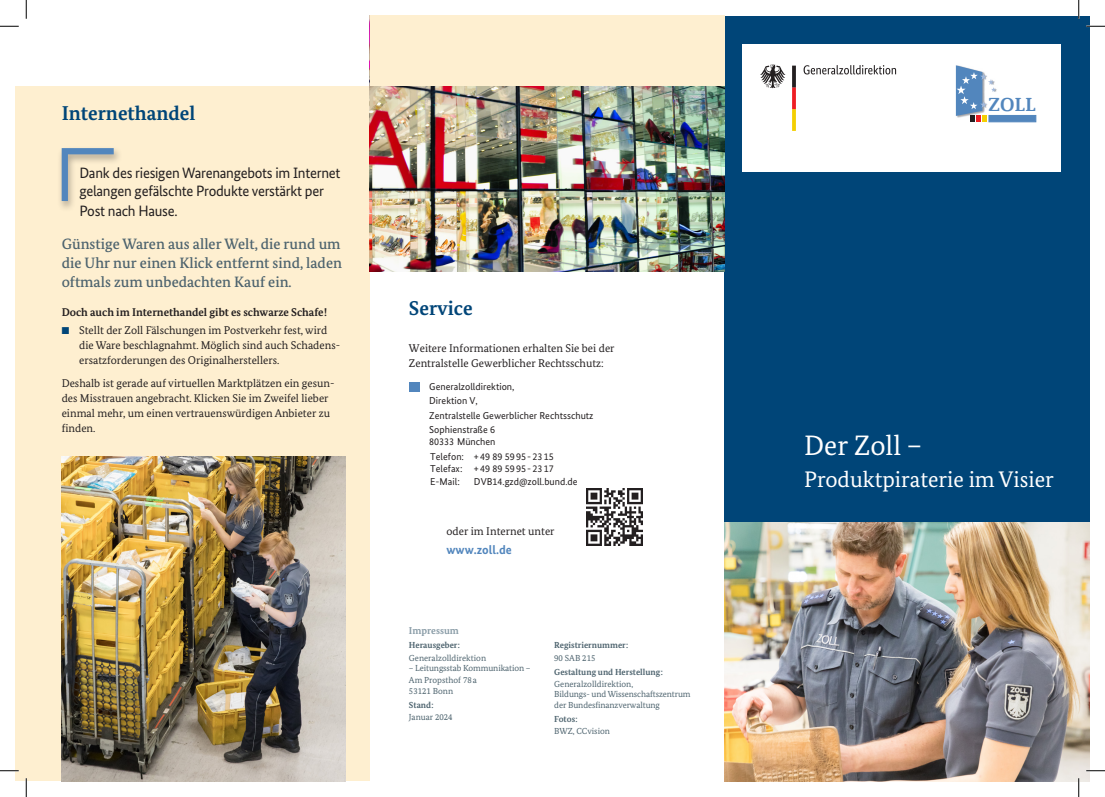
<style>
.page{position:relative;width:1105px;height:797px;background:#fff}
.page>*{position:absolute;margin:0;border:0;box-sizing:border-box;transform-origin:0 0}
.t1{font:28.12px "Bundes Serif";color:#fff}
.t2{font:22.5px "Bundes Serif";color:#fff}
.t3{font:700 20px "Bundes Serif";color:#004578}
.t4{font:600 19.62px "Demos EF";color:#5286bd}
.t5{font:500 15px/18.8px "Bundes Serif";color:#4d636e;text-align:justify}
.t6{font:15px/19.4px "Bundes Sans";letter-spacing:-.02em;color:#231f20}
.t7{font:700 12.5px "Bundes Sans";color:#5286bd}
.t8{font:11.25px/15px "Bundes Serif";color:#231f20}
.t9{font:700 11.25px "Bundes Serif";color:#231f20}
.t10{font:10px/14.2px "Bundes Sans";color:#231f20}
.t11{font:700 10px "Bundes Serif";color:#889ba6}
.t12{font:8.75px/10.5px "Bundes Serif";letter-spacing:-.01em;color:#4d636e}
.t13{font:700 8.75px "Bundes Serif";color:#4d636e}
.s1{color:#004578}
</style>
<div class="page">
<div style="left:16px;top:86px;width:354px;height:695px;background:#feefd0"></div>
<div style="left:724px;top:16px;width:365px;height:506px;background:#004578"></div>
<img style="left:370px;top:86px;width:354px;height:186px">
<div style="left:370px;top:16px;width:354px;height:70px;background:#feefd0"></div>
<img style="left:724px;top:522px;width:365px;height:259px">
<img style="left:62px;top:456px;width:283px;height:325px">
<div style="left:409px;top:382px;width:11px;height:10px;background:#5286bd"></div>
<div style="left:57px;top:146px;width:66px;height:67px;background:#231f20;opacity:.35"></div>
<svg style="left:62px;top:148px;width:52px;height:53px"></svg>
<img style="left:586px;top:489px;width:57px;height:56px">
<div style="left:742px;top:44px;width:319px;height:128px;background:#fff"></div>
<img style="left:955px;top:65px;width:47px;height:58px">
<div style="left:989px;top:115px;width:47px;height:7px;background:#5286bd"></div>
<svg style="left:956px;top:65px;width:40px;height:57px"></svg>
<svg style="left:803px;top:65px;width:93px;height:9px"></svg>
<svg style="left:760px;top:65px;width:25px;height:23px"></svg>
<svg style="left:792px;top:66px;width:4px;height:65px"></svg>
<svg style="left:0;top:25px;width:19px;height:2px"></svg>
<svg style="left:1086px;top:25px;width:19px;height:2px"></svg>
<svg style="left:0;top:770px;width:19px;height:1px"></svg>
<svg style="left:1086px;top:770px;width:19px;height:1px"></svg>
<svg style="left:25px;top:0;width:2px;height:19px"></svg>
<svg style="left:25px;top:778px;width:2px;height:19px"></svg>
<svg style="left:1078px;top:0;width:1px;height:19px"></svg>
<svg style="left:1078px;top:778px;width:1px;height:19px"></svg>
<h3 class="t3" style="left:62px;top:101px;width:135px">Internethandel</h3>
<h3 class="t6" style="left:79px;top:162px;width:263px">Dank des riesigen Warenangebots im Internet gelangen gefälschte Produkte verstärkt per<br>Post nach Hause.</h3>
<h3 class="t5" style="left:62px;top:234px;width:282px">Günstige Waren aus aller Welt, die rund um die Uhr nur einen Klick entfernt sind, laden oftmals zum unbedachten Kauf ein.</h3>
<p class="t9" style="left:62px;top:305px;width:267px">Doch auch im Internethandel gibt es schwarze Schafe !</p>
<p class="t8" style="left:79px;top:323px;width:262px;text-indent:-18px"><span class="s1">■</span> Stellt der Zoll Fälschungen im Postverkehr fest, wird die Ware beschlagnahmt. Möglich sind auch Schadens&shy;ersatzforderungen des Originalherstellers.</p>
<p class="t8" style="left:62px;top:375px;width:274px">Deshalb ist gerade auf virtuellen Marktplätzen ein gesun&shy;des Misstrauen angebracht. Klicken Sie im Zweifel lieber einmal mehr, um einen vertrauenswürdigen Anbieter zu finden.</p>
<h3 class="t3" style="left:409px;top:296px;width:65px">Service</h3>
<p class="t8" style="left:409px;top:340px;width:207px">Weitere Informationen erhalten Sie bei der<br>Zentralstelle Gewerblicher Rechtsschutz:</p>
<p class="t10" style="left:429px;top:379px;width:166px">Generalzolldirektion,<br>Direktion V,<br>Zentralstelle Gewerblicher Rechtsschutz<br>Sophienstraße 6</p>
<p class="t10" style="left:429px;top:435px;width:126px">80333 München<br>Telefon: + 49 89 59 95 - 23 15</p>
<p class="t10" style="left:430px;top:462px;width:125px;line-height:12.5px">Telefax: + 49 89 59 95 - 23 17<br>E-Mail:</p>
<p class="t10" style="left:474px;top:474px;width:105px">DVB14.gzd@zoll.bund.de</p>
<p class="t8" style="left:446px;top:524px;width:110px">oder im Internet unter</p>
<p class="t7" style="left:446px;top:542px;width:67px">www.zoll.de</p>
<p class="t11" style="left:409px;top:624px;width:52px">Impressum</p>
<p class="t13" style="left:409px;top:640px;width:53px">Herausgeber :</p>
<p class="t12" style="left:409px;top:652px;width:79px">Generalzolldirektion</p>
<p class="t12" style="left:409px;top:661px;width:123px;line-height:12.2px">– Leitungsstab Kommunikation –<br>Am Propsthof 78 a</p>
<p class="t12" style="left:409px;top:685px;width:46px">53121 Bonn</p>
<p class="t13" style="left:409px;top:699px;width:26px">Stand :</p>
<p class="t12" style="left:409px;top:711px;width:45px">Januar 2024</p>
<p class="t13" style="left:554px;top:640px;width:76px">Registriernummer :</p>
<p class="t12" style="left:554px;top:652px;width:43px">90 SAB 215</p>
<p class="t13" style="left:554px;top:666px;width:110px">Gestaltung und Herstellung :</p>
<p class="t12" style="left:554px;top:678px;width:138px">Generalzolldirektion,<br>Bildungs- und Wissenschaftszentrum der Bundesfinanzverwaltung</p>
<p class="t13" style="left:554px;top:713px;width:25px">Fotos :</p>
<p class="t12" style="left:554px;top:725px;width:57px">BWZ, CCvision</p>
<h3 class="t4" style="left:988px;top:94px;width:49px">ZOLL</h3>
<h1 class="t1" style="left:804px;top:428px;width:119px">Der Zoll –</h1>
<h2 class="t2" style="left:804px;top:465px;width:251px">Produktpiraterie im Visier</h2>
</div>
